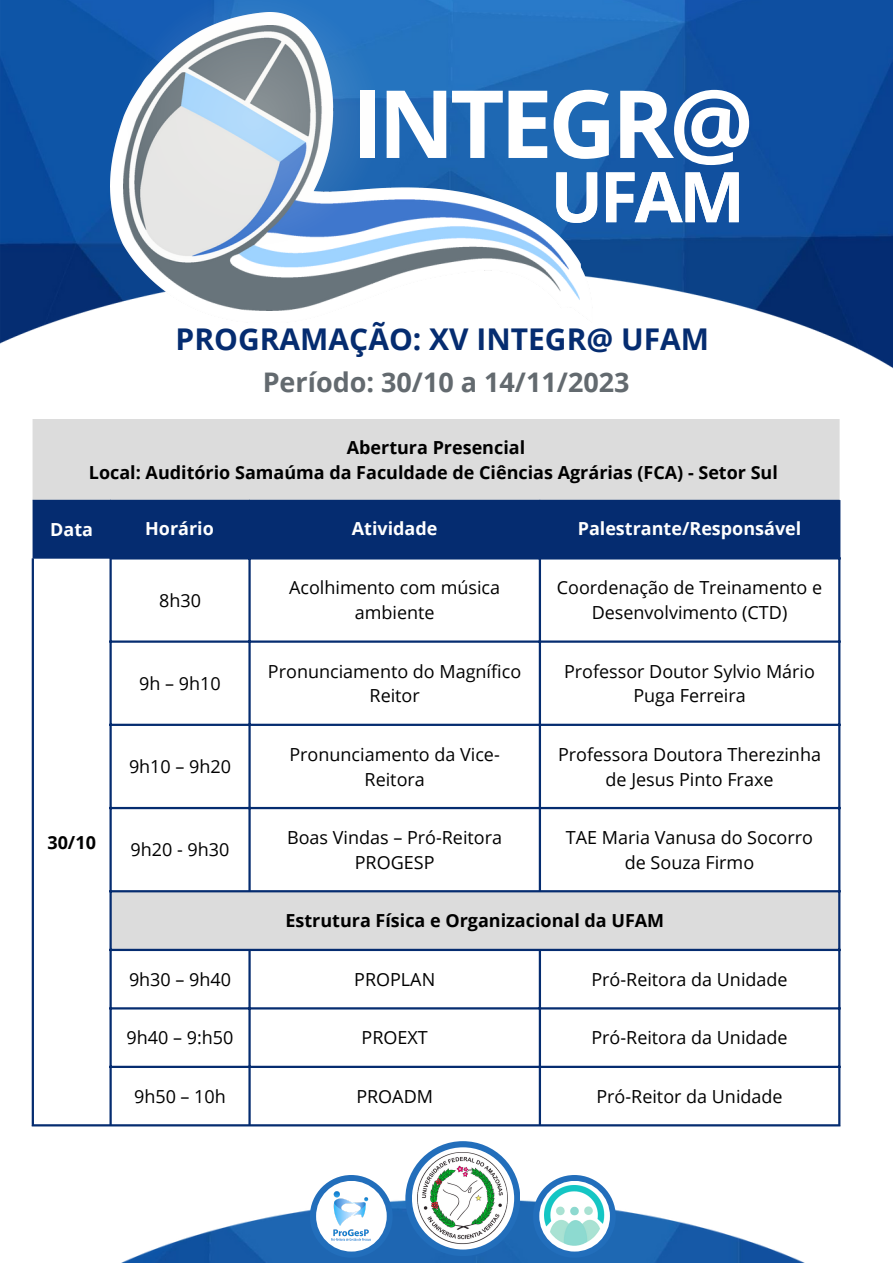
<style>
.page{position:relative;width:893px;height:1264px;background:#fff}
.page>*{position:absolute;margin:0;border:0;box-sizing:border-box;transform-origin:0 0}
.t1{font:700 94.2px "Open Sans";letter-spacing:-.05em;color:#fff}
.t2{font:700 69.75px "Open Sans";color:#fff}
.t3{font:700 30px "Open Sans";color:#052c70}
.t4{font:700 27px "Open Sans";color:#636a6f}
.t5{font:18px/24.8px "Open Sans";color:#000;text-align:center}
.t6{font:700 18px "Open Sans";color:#000}
.t7{font:700 18px "Open Sans";color:#fff}
</style>
<div class="page">
<img style="left:0;top:0;width:892px;height:368px">
<img style="left:111px;top:13px;width:481px;height:310px">
<img style="left:124px;top:25px;width:455px;height:285px">
<svg style="left:106px;top:0;width:294px;height:264px"></svg>
<img style="left:123px;top:1199px;width:680px;height:63px">
<div style="left:310px;top:1174px;width:82px;height:83px;background:#226ebb;border-radius:50%"></div>
<div style="left:533px;top:1174px;width:82px;height:83px;background:#226ebb;border-radius:50%"></div>
<div style="left:316px;top:1180px;width:71px;height:71px;background:#fff;border-radius:50%"></div>
<div style="left:405px;top:1141px;width:115px;height:114px;background:#226ebb;border-radius:50%"></div>
<div style="left:412px;top:1147px;width:102px;height:102px;background:#fff;border-radius:50%"></div>
<svg style="left:539px;top:1180px;width:71px;height:71px"></svg>
<img style="left:544px;top:1185px;width:60px;height:61px">
<img style="left:331px;top:1191px;width:40px;height:50px">
<img style="left:417px;top:1152px;width:91px;height:97px">
<svg style="left:33px;top:419px;width:806px;height:529px"></svg>
<div style="left:33px;top:500px;width:805px;height:58px;background:#052c70"></div>
<hr style="left:32px;top:558px;width:2px;height:566px;background:#052c70">
<hr style="left:109px;top:559px;width:3px;height:565px;background:#052c70">
<hr style="left:248px;top:500px;width:3px;height:390px;background:#052c70">
<hr style="left:248px;top:951px;width:3px;height:173px;background:#052c70">
<hr style="left:538px;top:500px;width:3px;height:390px;background:#052c70">
<hr style="left:538px;top:951px;width:3px;height:173px;background:#052c70">
<hr style="left:838px;top:500px;width:2px;height:624px;background:#052c70">
<hr style="left:109px;top:557px;width:731px;height:2px;background:#052c70">
<hr style="left:109px;top:640px;width:731px;height:2px;background:#052c70">
<hr style="left:109px;top:723px;width:731px;height:3px;background:#052c70">
<hr style="left:109px;top:807px;width:731px;height:2px;background:#052c70">
<hr style="left:109px;top:890px;width:731px;height:2px;background:#052c70">
<hr style="left:109px;top:948px;width:731px;height:3px;background:#052c70">
<hr style="left:109px;top:1007px;width:731px;height:2px;background:#052c70">
<hr style="left:109px;top:1065px;width:731px;height:2px;background:#052c70">
<hr style="left:32px;top:1124px;width:808px;height:2px;background:#052c70">
<p class="t1" style="left:351px;top:57px;width:403px">INTEGR@</p>
<p class="t2" style="left:550px;top:148px;width:196px">UFAM</p>
<p class="t3" style="left:176px;top:318px;width:535px">PROGRAMAÇÃO: XV INTEGR@ UFAM</p>
<p class="t4" style="left:263px;top:363px;width:368px">Período: 30/10 a 14/11/2023</p>
<p class="t6" style="left:347px;top:435px;width:180px">Abertura Presencial</p>
<p class="t6" style="left:89px;top:459px;width:690px">Local: Auditório Samaúma da Faculdade de Ciências Agrárias (FCA) - Setor Sul</p>
<p class="t7" style="left:50px;top:517px;width:44px">Data</p>
<p class="t7" style="left:145px;top:515px;width:70px">Horário</p>
<p class="t7" style="left:352px;top:515px;width:87px">Atividade</p>
<p class="t7" style="left:577px;top:515px;width:225px">Palestrante/Responsável</p>
<p class="t6" style="left:47px;top:829px;width:50px">30/10</p>
<p class="t5" style="left:159px;top:587px;width:43px">8h30</p>
<p class="t5" style="left:139px;top:670px;width:83px">9h – 9h10</p>
<p class="t5" style="left:129px;top:753px;width:103px">9h10 – 9h20</p>
<p class="t5" style="left:131px;top:837px;width:100px">9h20 - 9h30</p>
<p class="t5" style="left:289px;top:575px;width:212px">Acolhimento com música ambiente</p>
<p class="t5" style="left:557px;top:575px;width:267px">Coordenação de Treinamento e<br>Desenvolvimento (CTD)</p>
<p class="t5" style="left:268px;top:658px;width:255px">Pronunciamento do Magnífico<br>Reitor</p>
<p class="t5" style="left:564px;top:658px;width:252px">Professor Doutor Sylvio Mário<br>Puga Ferreira</p>
<p class="t5" style="left:289px;top:741px;width:212px">Pronunciamento da Vice-<br>Reitora</p>
<p class="t5" style="left:558px;top:741px;width:264px">Professora Doutora Therezinha de Jesus Pinto Fraxe</p>
<p class="t5" style="left:287px;top:824px;width:216px">Boas Vindas – Pró-Reitora<br>PROGESP</p>
<p class="t5" style="left:566px;top:824px;width:248px">TAE Maria Vanusa do Socorro de Souza Firmo</p>
<p class="t6" style="left:285px;top:908px;width:380px">Estrutura Física e Organizacional da UFAM</p>
<p class="t5" style="left:129px;top:966px;width:103px">9h30 – 9h40</p>
<p class="t5" style="left:354px;top:966px;width:83px">PROPLAN</p>
<p class="t5" style="left:591px;top:966px;width:198px">Pró-Reitora da Unidade</p>
<p class="t5" style="left:127px;top:1025px;width:108px">9h40 – 9:h50</p>
<p class="t5" style="left:361px;top:1025px;width:68px">PROEXT</p>
<p class="t5" style="left:591px;top:1025px;width:198px">Pró-Reitora da Unidade</p>
<p class="t5" style="left:134px;top:1083px;width:93px">9h50 – 10h</p>
<p class="t5" style="left:356px;top:1083px;width:78px">PROADM</p>
<p class="t5" style="left:596px;top:1083px;width:188px">Pró-Reitor da Unidade</p>
</div>
